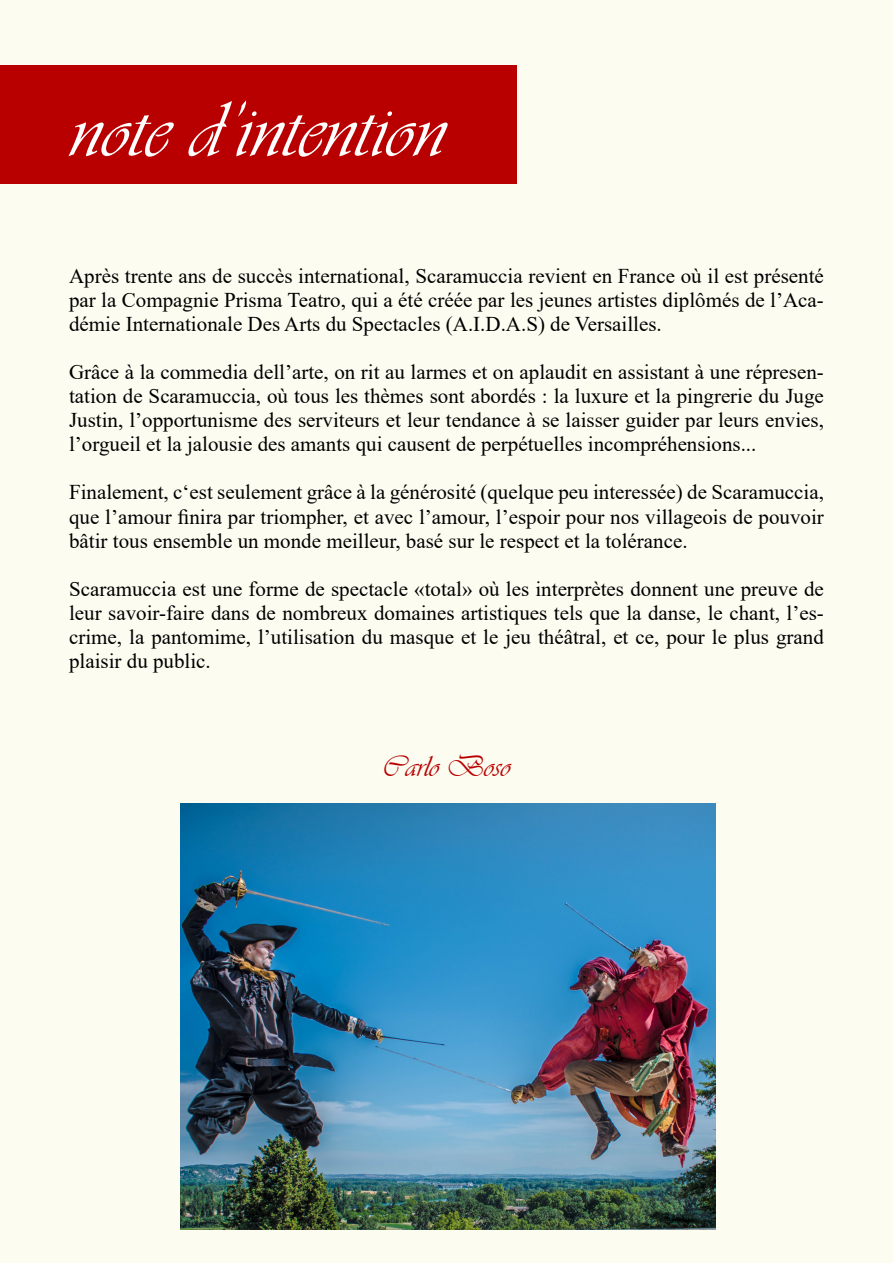
<style>
.page{position:relative;width:893px;height:1263px;background:#fcfcf1}
.page>*{position:absolute;margin:0;border:0;box-sizing:border-box;transform-origin:0 0}
.t1{font:82.5px "Vivaldii";color:#fff}
.t2{font:30px "Vivaldii";color:#b90000}
.t3{font:21px/24px "Times New Roman";color:#000;text-align:justify}
</style>
<div class="page">
<div style="left:0;top:66px;width:517px;height:118px;background:#b90000"></div>
<img style="left:181px;top:803px;width:534px;height:427px">
<h1 class="t1" style="left:69px;top:82px;width:378px">note d’intention</h1>
<p class="t3" style="left:69px;top:264px;width:756px">Après trente ans de succès international, Scaramuccia revient en France où il est présenté par la Compagnie Prisma Teatro, qui a été créée par les jeunes artistes diplômés de l’Aca&shy;démie Internationale Des Arts du Spectacles (A.I.D.A.S) de Versailles.</p>
<p class="t3" style="left:69px;top:360px;width:756px">Grâce à la commedia dell’arte, on rit au larmes et on aplaudit en assistant à une répresen&shy;tation de Scaramuccia, où tous les thèmes sont abordés : la luxure et la pingrerie du Juge Justin, l’opportunisme des serviteurs et leur tendance à se laisser guider par leurs envies, l’orgueil et la jalousie des amants qui causent de perpétuelles incompréhensions...</p>
<p class="t3" style="left:69px;top:480px;width:756px">Finalement, c‘est seulement grâce à la générosité (quelque peu interessée) de Scaramuccia, que l’amour finira par triompher, et avec l’amour, l’espoir pour nos villageois de pouvoir bâtir tous ensemble un monde meilleur, basé sur le respect et la tolérance.</p>
<p class="t3" style="left:69px;top:576px;width:756px">Scaramuccia est une forme de spectacle «total» où les interprètes donnent une preuve de leur savoir-faire dans de nombreux domaines artistiques tels que la danse, le chant, l’es&shy;crime, la pantomime, l’utilisation du masque et le jeu théâtral, et ce, pour le plus grand plaisir du public.</p>
<h2 class="t2" style="left:383px;top:748px;width:129px">Carlo Boso</h2>
</div>
